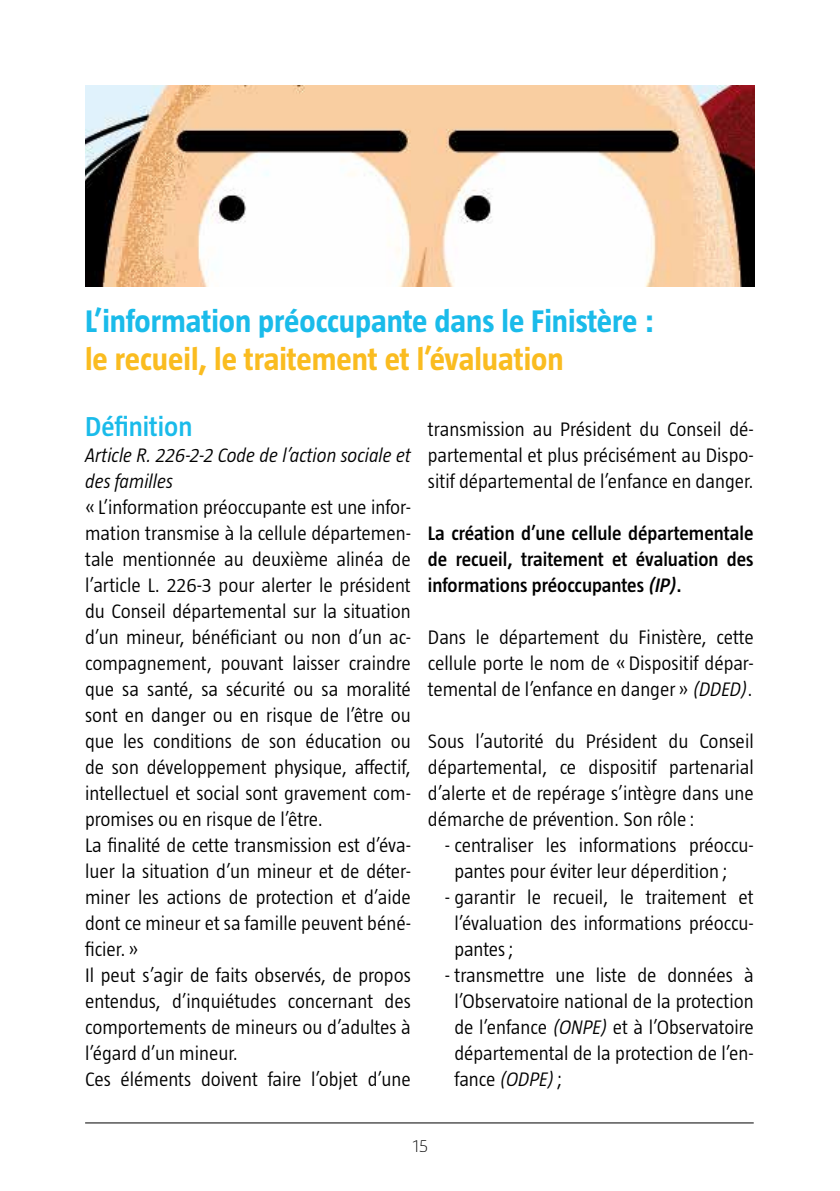
<style>
.page{position:relative;width:840px;height:1191px;background:#fff}
.page>*{position:absolute;margin:0;border:0;box-sizing:border-box;transform-origin:0 0}
.t1{font:700 32px "Taz";color:#1abbea}
.t2{font:700 32px "Taz";color:#fabc20}
.t3{font:600 28px "Taz";color:#1abbea}
.t4{font:300 20px/26px "Taz";color:#000;text-align:justify}
.t5{font:600 20px/26px "Taz";color:#000;text-align:justify}
.t6{font:italic 300 20px/26px "Taz";color:#000}
.t7{font:200 18px "Taz";color:#000}
.s1{font-style:italic}
</style>
<div class="page">
<hr style="left:85px;top:1122px;width:668px;height:1px;background:#000">
<img style="left:85px;top:85px;width:669px;height:202px">
<h1 class="t1" style="left:85px;top:303px;width:570px">L’information préoccupante dans le Finistère :</h1>
<h1 class="t2" style="left:85px;top:341px;width:480px">le recueil, le traitement et l’évaluation</h1>
<h2 class="t3" style="left:85px;top:411px;width:109px">Définition</h2>
<p class="t6" style="left:85px;top:442px;width:327px">Article R. 226-2-2 Code de l’action sociale et des familles</p>
<p class="t4" style="left:85px;top:494px;width:327px;text-align:left">«L’information préoccupante est une infor&shy;mation transmise à la cellule départemen&shy;tale mentionnée au deuxième alinéa de l’article L. 226-3 pour alerter le président du Conseil départemental sur la situation d’un mineur, bénéficiant ou non d’un ac&shy;compagnement, pouvant laisser craindre que sa santé, sa sécurité ou sa moralité sont en danger ou en risque de l’être ou que les conditions de son éducation ou de son développement physique, affectif, intellectuel et social sont gravement com&shy;promises ou en risque de l’être.<br>La finalité de cette transmission est d’éva&shy;luer la situation d’un mineur et de déter&shy;miner les actions de protection et d’aide dont ce mineur et sa famille peuvent béné&shy;ficier.»<br>Il peut s’agir de faits observés, de propos entendus, d’inquiétudes concernant des comportements de mineurs ou d’adultes à l’égard d’un mineur.<br>Ces éléments doivent faire l’objet d’une</p>
<p class="t4" style="left:427px;top:416px;width:327px">transmission au Président du Conseil dé&shy;partemental et plus précisément au Dispo&shy;sitif départemental de l’enfance en danger.</p>
<p class="t5" style="left:427px;top:520px;width:327px">La création d’une cellule départementale de recueil, traitement et évaluation des informations préoccupantes <span class="s1">(IP)</span>.</p>
<p class="t4" style="left:427px;top:624px;width:327px">Dans le département du Finistère, cette cellule porte le nom de «Dispositif dépar&shy;temental de l’enfance en danger» <span class="s1">(DDED)</span>.</p>
<p class="t4" style="left:427px;top:728px;width:327px">Sous l’autorité du Président du Conseil départemental, ce dispositif partenarial d’alerte et de repérage s’intègre dans une démarche de prévention. Son rôle :</p>
<p class="t4" style="left:454px;top:832px;width:300px;text-indent:-9px">- centraliser les informations préoccu&shy;pantes pour éviter leur déperdition ;</p>
<p class="t4" style="left:454px;top:884px;width:300px;text-indent:-9px">- garantir le recueil, le traitement et l’évaluation des informations préoccu&shy;pantes;</p>
<p class="t4" style="left:454px;top:962px;width:301px;text-indent:-9px">- transmettre une liste de données à l’Observatoire national de la protection de l’enfance <span class="s1">(ONPE)</span> et à l’Observatoire départemental de la protection de l’en&shy;fance <span class="s1">(ODPE)</span>;</p>
<p class="t7" style="left:413px;top:1135px;width:17px">15</p>
</div>
